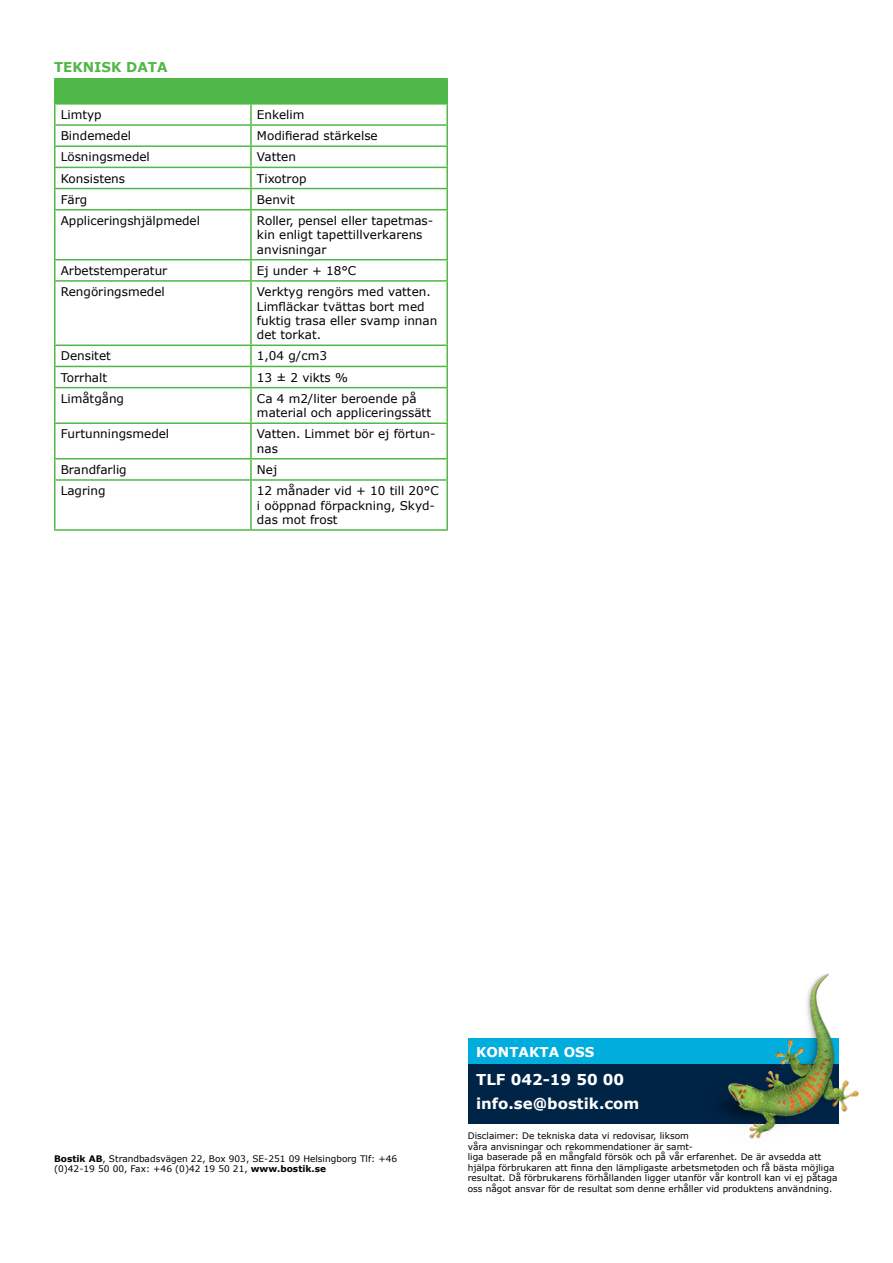
<style>
.page{position:relative;width:893px;height:1263px;background:#fff}
.page>*{position:absolute;margin:0;border:0;box-sizing:border-box;transform-origin:0 0}
.t1{font:700 15px/24px "Verdana";color:#fff}
.t2{font:700 13.5px "Verdana";color:#50b848}
.t3{font:700 13.5px "Verdana";color:#fff}
.t4{font:12px/14.4px "Verdana";color:#000}
.t5{font:9px/10.5px "Verdana";color:#000}
.s1{font-weight:700}
</style>
<div class="page">
<hr style="left:54px;top:529px;width:197px;height:2px;background:#50b848">
<hr style="left:251px;top:529px;width:197px;height:2px;background:#50b848">
<hr style="left:54px;top:147px;width:2px;height:20px;background:#50b848">
<hr style="left:54px;top:168px;width:2px;height:20px;background:#50b848">
<hr style="left:54px;top:189px;width:2px;height:20px;background:#50b848">
<hr style="left:54px;top:210px;width:2px;height:49px;background:#50b848">
<hr style="left:54px;top:260px;width:2px;height:20px;background:#50b848">
<hr style="left:54px;top:282px;width:2px;height:62px;background:#50b848">
<hr style="left:54px;top:346px;width:2px;height:20px;background:#50b848">
<hr style="left:54px;top:367px;width:2px;height:20px;background:#50b848">
<hr style="left:54px;top:388px;width:2px;height:34px;background:#50b848">
<hr style="left:54px;top:424px;width:2px;height:34px;background:#50b848">
<hr style="left:54px;top:459px;width:2px;height:20px;background:#50b848">
<hr style="left:54px;top:481px;width:2px;height:48px;background:#50b848">
<hr style="left:54px;top:78px;width:197px;height:2px;background:#50b848">
<hr style="left:251px;top:78px;width:197px;height:2px;background:#50b848">
<hr style="left:54px;top:145px;width:197px;height:2px;background:#50b848">
<hr style="left:251px;top:145px;width:197px;height:2px;background:#50b848">
<hr style="left:54px;top:167px;width:197px;height:1px;background:#50b848">
<hr style="left:251px;top:167px;width:197px;height:1px;background:#50b848">
<hr style="left:54px;top:188px;width:197px;height:1px;background:#50b848">
<hr style="left:251px;top:188px;width:197px;height:1px;background:#50b848">
<hr style="left:54px;top:209px;width:197px;height:1px;background:#50b848">
<hr style="left:251px;top:209px;width:197px;height:1px;background:#50b848">
<hr style="left:54px;top:259px;width:197px;height:1px;background:#50b848">
<hr style="left:251px;top:259px;width:197px;height:1px;background:#50b848">
<hr style="left:54px;top:280px;width:197px;height:2px;background:#50b848">
<hr style="left:251px;top:280px;width:197px;height:2px;background:#50b848">
<hr style="left:54px;top:344px;width:197px;height:2px;background:#50b848">
<hr style="left:251px;top:344px;width:197px;height:2px;background:#50b848">
<hr style="left:54px;top:366px;width:197px;height:1px;background:#50b848">
<hr style="left:251px;top:366px;width:197px;height:1px;background:#50b848">
<hr style="left:54px;top:387px;width:197px;height:1px;background:#50b848">
<hr style="left:251px;top:387px;width:197px;height:1px;background:#50b848">
<hr style="left:54px;top:422px;width:197px;height:2px;background:#50b848">
<hr style="left:251px;top:422px;width:197px;height:2px;background:#50b848">
<hr style="left:54px;top:458px;width:197px;height:1px;background:#50b848">
<hr style="left:251px;top:458px;width:197px;height:1px;background:#50b848">
<hr style="left:54px;top:479px;width:197px;height:2px;background:#50b848">
<hr style="left:251px;top:479px;width:197px;height:2px;background:#50b848">
<svg style="left:54px;top:79px;width:394px;height:66px"></svg>
<hr style="left:250px;top:147px;width:2px;height:20px;background:#50b848">
<hr style="left:446px;top:147px;width:2px;height:20px;background:#50b848">
<hr style="left:250px;top:168px;width:2px;height:20px;background:#50b848">
<hr style="left:446px;top:168px;width:2px;height:20px;background:#50b848">
<hr style="left:250px;top:189px;width:2px;height:20px;background:#50b848">
<hr style="left:446px;top:189px;width:2px;height:20px;background:#50b848">
<hr style="left:250px;top:210px;width:2px;height:49px;background:#50b848">
<hr style="left:446px;top:210px;width:2px;height:49px;background:#50b848">
<hr style="left:250px;top:260px;width:2px;height:20px;background:#50b848">
<hr style="left:446px;top:260px;width:2px;height:20px;background:#50b848">
<hr style="left:250px;top:282px;width:2px;height:62px;background:#50b848">
<hr style="left:446px;top:282px;width:2px;height:62px;background:#50b848">
<hr style="left:250px;top:346px;width:2px;height:20px;background:#50b848">
<hr style="left:446px;top:346px;width:2px;height:20px;background:#50b848">
<hr style="left:250px;top:367px;width:2px;height:20px;background:#50b848">
<hr style="left:446px;top:367px;width:2px;height:20px;background:#50b848">
<hr style="left:250px;top:388px;width:2px;height:34px;background:#50b848">
<hr style="left:446px;top:388px;width:2px;height:34px;background:#50b848">
<hr style="left:250px;top:424px;width:2px;height:34px;background:#50b848">
<hr style="left:446px;top:424px;width:2px;height:34px;background:#50b848">
<hr style="left:250px;top:459px;width:2px;height:20px;background:#50b848">
<hr style="left:446px;top:459px;width:2px;height:20px;background:#50b848">
<hr style="left:250px;top:481px;width:2px;height:48px;background:#50b848">
<hr style="left:446px;top:481px;width:2px;height:48px;background:#50b848">
<div style="left:469px;top:1063px;width:370px;height:61px;background:#002446"></div>
<div style="left:469px;top:1038px;width:370px;height:26px;background:#00addc"></div>
<img style="left:719px;top:973px;width:140px;height:166px">
<p class="t2" style="left:54px;top:58px;width:115px">TEKNISK DATA</p>
<p class="t4" style="left:61px;top:107px;width:42px">Limtyp</p>
<p class="t4" style="left:257px;top:107px;width:49px">Enkelim</p>
<p class="t4" style="left:61px;top:129px;width:72px">Bindemedel</p>
<p class="t4" style="left:257px;top:129px;width:122px">Modifierad stärkelse</p>
<p class="t4" style="left:61px;top:150px;width:91px">Lösningsmedel</p>
<p class="t4" style="left:257px;top:150px;width:41px">Vatten</p>
<p class="t4" style="left:61px;top:171px;width:66px">Konsistens</p>
<p class="t4" style="left:257px;top:171px;width:51px">Tixotrop</p>
<p class="t4" style="left:61px;top:192px;width:28px">Färg</p>
<p class="t4" style="left:257px;top:192px;width:39px">Benvit</p>
<p class="t4" style="left:61px;top:213px;width:141px">Appliceringshjälpmedel</p>
<p class="t4" style="left:257px;top:213px;width:178px">Roller, pensel eller tapetmas&shy;kin enligt tapettillverkarens anvisningar</p>
<p class="t4" style="left:61px;top:263px;width:108px">Arbetstemperatur</p>
<p class="t4" style="left:257px;top:263px;width:101px">Ej under + 18°C</p>
<p class="t4" style="left:61px;top:284px;width:106px">Rengöringsmedel</p>
<p class="t4" style="left:257px;top:284px;width:182px">Verktyg rengörs med vatten.<br>Limfläckar tvättas bort med fuktig trasa eller svamp innan det torkat.</p>
<p class="t4" style="left:61px;top:349px;width:52px">Densitet</p>
<p class="t4" style="left:257px;top:349px;width:71px">1,04 g/cm3</p>
<p class="t4" style="left:61px;top:370px;width:48px">Torrhalt</p>
<p class="t4" style="left:257px;top:370px;width:92px">13 ± 2 vikts %</p>
<p class="t4" style="left:61px;top:391px;width:65px">Limåtgång</p>
<p class="t4" style="left:257px;top:391px;width:176px">Ca 4 m2/liter beroende på material och appliceringssätt</p>
<p class="t4" style="left:61px;top:427px;width:110px">Furtunningsmedel</p>
<p class="t4" style="left:257px;top:427px;width:180px">Vatten. Limmet bör ej förtun&shy;nas</p>
<p class="t4" style="left:61px;top:462px;width:68px">Brandfarlig</p>
<p class="t4" style="left:257px;top:462px;width:22px">Nej</p>
<p class="t4" style="left:61px;top:483px;width:46px">Lagring</p>
<p class="t4" style="left:257px;top:483px;width:183px">12 månader vid + 10 till 20°C i oöppnad förpackning, Skyd&shy;das mot frost</p>
<p class="t5" style="left:54px;top:1153px;width:345px"><span class="s1">Bostik AB</span>, Strandbadsvägen 22, Box 903, SE-251 09 Helsingborg Tlf: +46 (0)42-19 50 00, Fax: +46 (0)42 19 50 21, <span class="s1">www.bostik.se</span></p>
<p class="t3" style="left:476px;top:1042px;width:120px">KONTAKTA OSS</p>
<p class="t1" style="left:476px;top:1067px;width:165px">TLF 042-19 50 00 info.se@bostik.com</p>
<p class="t5" style="left:468px;top:1130px;width:371px">Disclaimer: De tekniska data vi redovisar, liksom<br>våra anvisningar och rekommendationer är samt-<br>liga baserade på en mångfald försök och på vår erfarenhet. De är avsedda att hjälpa förbrukaren att finna den lämpligaste arbetsmetoden och få bästa möjliga resultat. Då förbrukarens förhållanden ligger utanför vår kontroll kan vi ej påtaga oss något ansvar för de resultat som denne erhåller vid produktens användning.</p>
</div>
